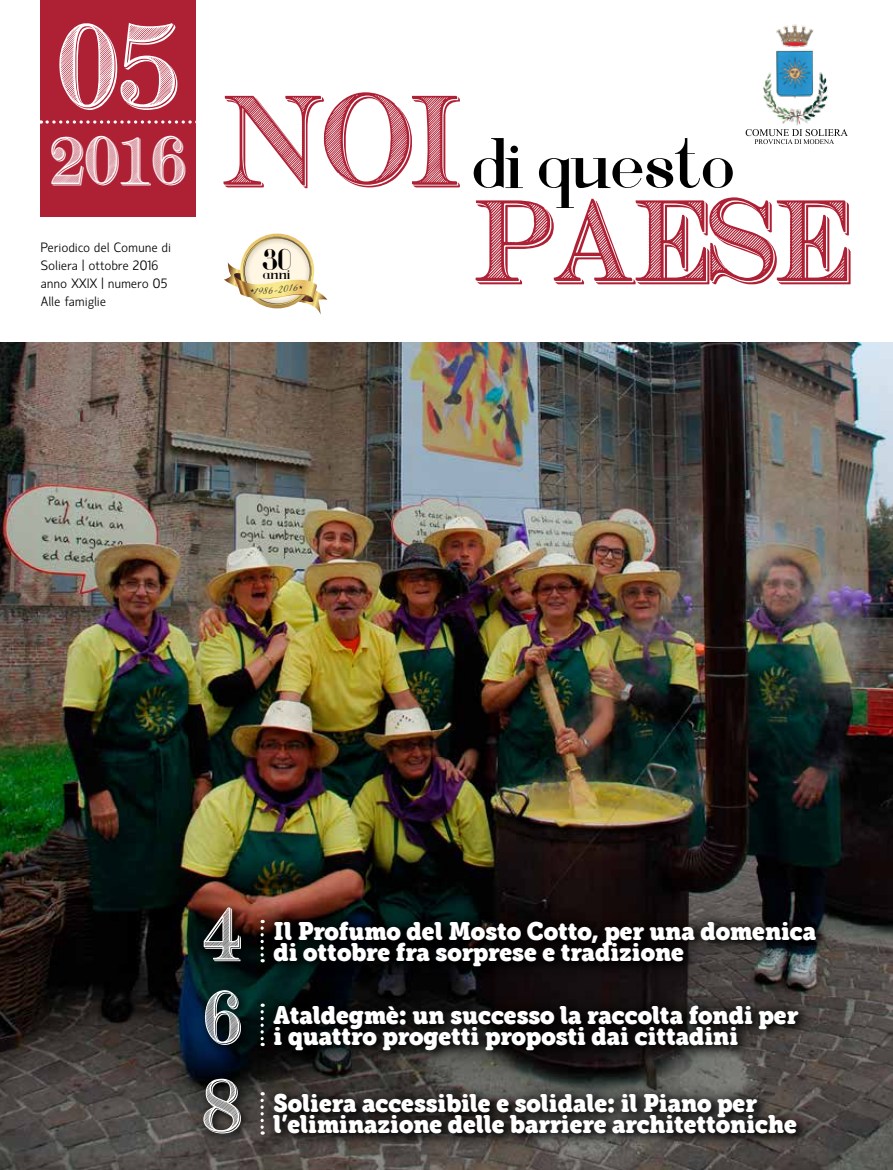
<style>
.page{position:relative;width:893px;height:1170px;background:#fff}
.page>*{position:absolute;margin:0;border:0;box-sizing:border-box;transform-origin:0 0}
.t1{font:114.9px "Cash Currency";color:#ae2135}
.t2{font:84px "Cash Currency";color:#fff}
.t3{font:73.35px "Voor";color:#000}
.t4{font:52.95px/88.5px "Cash Currency";color:#fff}
.t5{font:48px "Cash Currency";color:#fff}
.t6{font:24px/21px "eacologica round slab";color:#fff}
.t7{font:15.15px "Voor";color:#000}
.t8{font:300 13.5px/18px "Hattori Hanzo";letter-spacing:.035em;color:#000}
.s1{font-family:"Cash Currency";font-size:91.95px;color:#ae2135}
.s2{font-family:"Cash Currency";font-size:52.95px}
</style>
<div class="page">
<img style="left:0;top:342px;width:893px;height:827px">
<svg style="left:259px;top:1079px;width:552px;height:70px;background:#363431"></svg>
<svg style="left:259px;top:990px;width:553px;height:75px;background:#191817"></svg>
<svg style="left:259px;top:907px;width:572px;height:74px;background:#141414"></svg>
<svg style="left:198px;top:902px;width:55px;height:71px;background:#1e130f"></svg>
<svg style="left:199px;top:984px;width:54px;height:72px;background:#00171f"></svg>
<svg style="left:198px;top:1072px;width:55px;height:72px;background:#2b2a28"></svg>
<svg style="left:260px;top:919px;width:4px;height:43px"></svg>
<svg style="left:260px;top:1003px;width:4px;height:42px"></svg>
<svg style="left:260px;top:1091px;width:4px;height:43px"></svg>
<img style="left:763px;top:24px;width:65px;height:102px">
<svg style="left:746px;top:129px;width:102px;height:15px"></svg>
<div style="left:41px;top:0;width:155px;height:216px;background:#ae2135"></div>
<svg style="left:47px;top:120px;width:149px;height:4px"></svg>
<svg style="left:224px;top:233px;width:103px;height:81px"></svg>
<h2 class="t2" style="left:59px;top:23px;width:120px">05</h2>
<h3 class="t5" style="left:51px;top:136px;width:135px">2016</h3>
<p class="t8" style="left:41px;top:239px;width:131px">Periodico del Comune di<br>Soliera | ottobre 2016 anno XXIX | numero 05<br>Alle famiglie</p>
<h3 class="t3" style="left:223px;top:120px;width:513px"><span class="s1">NOI</span> di questo</h3>
<h1 class="t1" style="left:476px;top:165px;width:376px">paese</h1>
<p class="t7" style="left:262px;top:265px;width:31px"><sup>30</sup>anni</p>
<p class="t6" style="left:204px;top:920px;width:614px;text-indent:70px">Il Profumo del Mosto Cotto, per una domenica<br><span class="s2">4</span> di ottobre fra sorprese e tradizione</p>
<h3 class="t4" style="left:203px;top:977px;width:39px">6<br>8</h3>
<p class="t6" style="left:274px;top:1004px;width:526px">Ataldegmè: un successo la raccolta fondi per i quattro progetti proposti dai cittadini</p>
<p class="t6" style="left:274px;top:1093px;width:525px">Soliera accessibile e solidale: il Piano per l’eliminazione delle barriere architettoniche</p>
</div>
